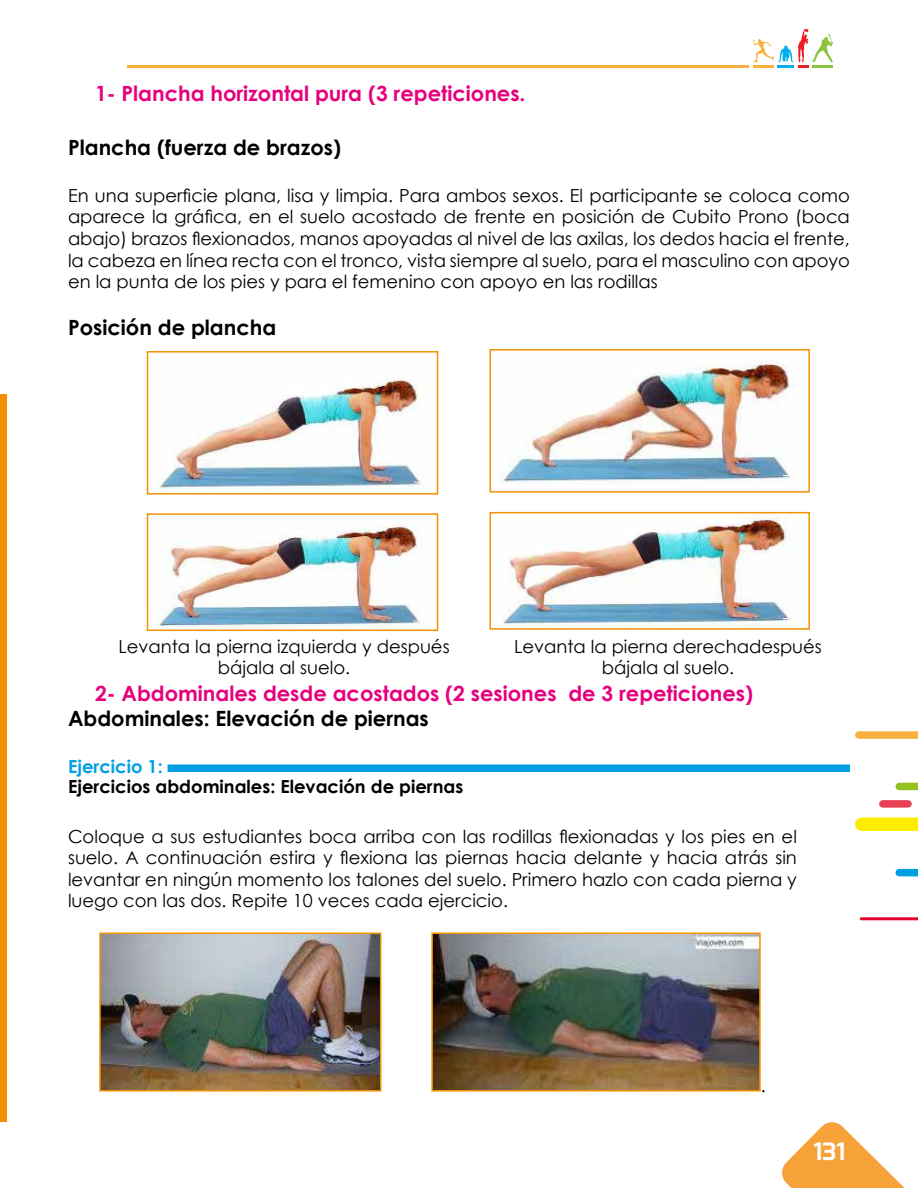
<style>
.page{position:relative;width:918px;height:1188px;background:#fff}
.page>*{position:absolute;margin:0;border:0;box-sizing:border-box;transform-origin:0 0}
.t1{font:700 24px "Exo";color:#fff}
.t2{font:700 21px "Century Gothic";color:#e6007d}
.t3{font:700 21px "Century Gothic";color:#000}
.t4{font:18px/21.6px "Century Gothic";color:#000;text-align:justify}
.t5{font:700 18px "Century Gothic";color:#000}
.t6{font:700 18px "Century Gothic";color:#009fe3}
</style>
<div class="page">
<svg style="left:782px;top:1122px;width:123px;height:66px"></svg>
<svg style="left:753px;top:29px;width:80px;height:39px"></svg>
<hr style="left:128px;top:65px;width:621px;height:3px;background:#fab040">
<hr style="left:778px;top:65px;width:16px;height:3px;background:#00aded">
<hr style="left:753px;top:65px;width:21px;height:3px;background:#fab040">
<hr style="left:861px;top:917px;width:57px;height:3px;background:#e4032e">
<div style="left:899px;top:869px;width:19px;height:7px;background:#009fe3"></div>
<div style="left:899px;top:783px;width:19px;height:7px;background:#95c11f"></div>
<div style="left:859px;top:731px;width:59px;height:8px;background:#fab040"></div>
<div style="left:883px;top:800px;width:25px;height:8px;background:#e84157"></div>
<div style="left:862px;top:818px;width:56px;height:13px;background:#ffed00"></div>
<div style="left:0;top:394px;width:6px;height:728px;background:#f39200"></div>
<img style="left:500px;top:363px;width:294px;height:120px">
<div style="left:489px;top:349px;width:321px;height:144px;border:2px solid #f39200"></div>
<img style="left:158px;top:379px;width:264px;height:110px">
<div style="left:147px;top:351px;width:291px;height:144px;border:2px solid #f39200"></div>
<img style="left:503px;top:516px;width:293px;height:111px">
<div style="left:489px;top:512px;width:321px;height:118px;border:2px solid #f39200"></div>
<img style="left:156px;top:526px;width:264px;height:101px">
<div style="left:147px;top:513px;width:291px;height:118px;border:2px solid #f39200"></div>
<img style="left:102px;top:936px;width:276px;height:153px">
<div style="left:99px;top:933px;width:282px;height:159px;border:2px solid #f39200"></div>
<img style="left:434px;top:936px;width:324px;height:153px">
<div style="left:431px;top:933px;width:330px;height:159px;border:2px solid #f39200"></div>
<div style="left:171px;top:765px;width:675px;height:7px;background:#009fe3"></div>
<p class="t2" style="left:95px;top:77px;width:432px">1- Plancha horizontal pura (3 repeticiones.</p>
<p class="t3" style="left:68px;top:132px;width:275px">Plancha (fuerza de brazos)</p>
<p class="t4" style="left:68px;top:184px;width:783px">En una superficie plana, lisa y limpia. Para ambos sexos. El participante se coloca como aparece la gráfica, en el suelo acostado de frente en posición de Cubito Prono (boca abajo) brazos flexionados, manos apoyadas al nivel de las axilas, los dedos hacia el frente, la cabeza en línea recta con el tronco, vista siempre al suelo, para el masculino con apoyo en la punta de los pies y para el femenino con apoyo en las rodillas</p>
<p class="t3" style="left:68px;top:312px;width:210px">Posición de plancha</p>
<p class="t4" style="left:119px;top:635px;width:333px;text-align:center">Levanta la pierna izquierda y después bájala al suelo.</p>
<p class="t4" style="left:514px;top:635px;width:309px;text-align:center">Levanta la pierna derechadespués bájala al suelo.</p>
<p class="t2" style="left:95px;top:677px;width:660px">2- Abdominales desde acostados (2 sesiones de 3 repeticiones)</p>
<p class="t3" style="left:68px;top:703px;width:362px">Abdominales: Elevación de piernas</p>
<p class="t6" style="left:68px;top:753px;width:96px">Ejercicio 1:</p>
<p class="t5" style="left:68px;top:773px;width:397px">Ejercicios abdominales: Elevación de piernas</p>
<p class="t4" style="left:68px;top:825px;width:730px">Coloque a sus estudiantes boca arriba con las rodillas flexionadas y los pies en el suelo. A continuación estira y flexiona las piernas hacia delante y hacia atrás sin levantar en ningún momento los talones del suelo. Primero hazlo con cada pierna y luego con las dos. Repite 10 veces cada ejercicio.</p>
<p class="t4" style="left:761px;top:1074px;width:6px">.</p>
<h1 class="t1" style="left:814px;top:1135px;width:33px">131</h1>
</div>
